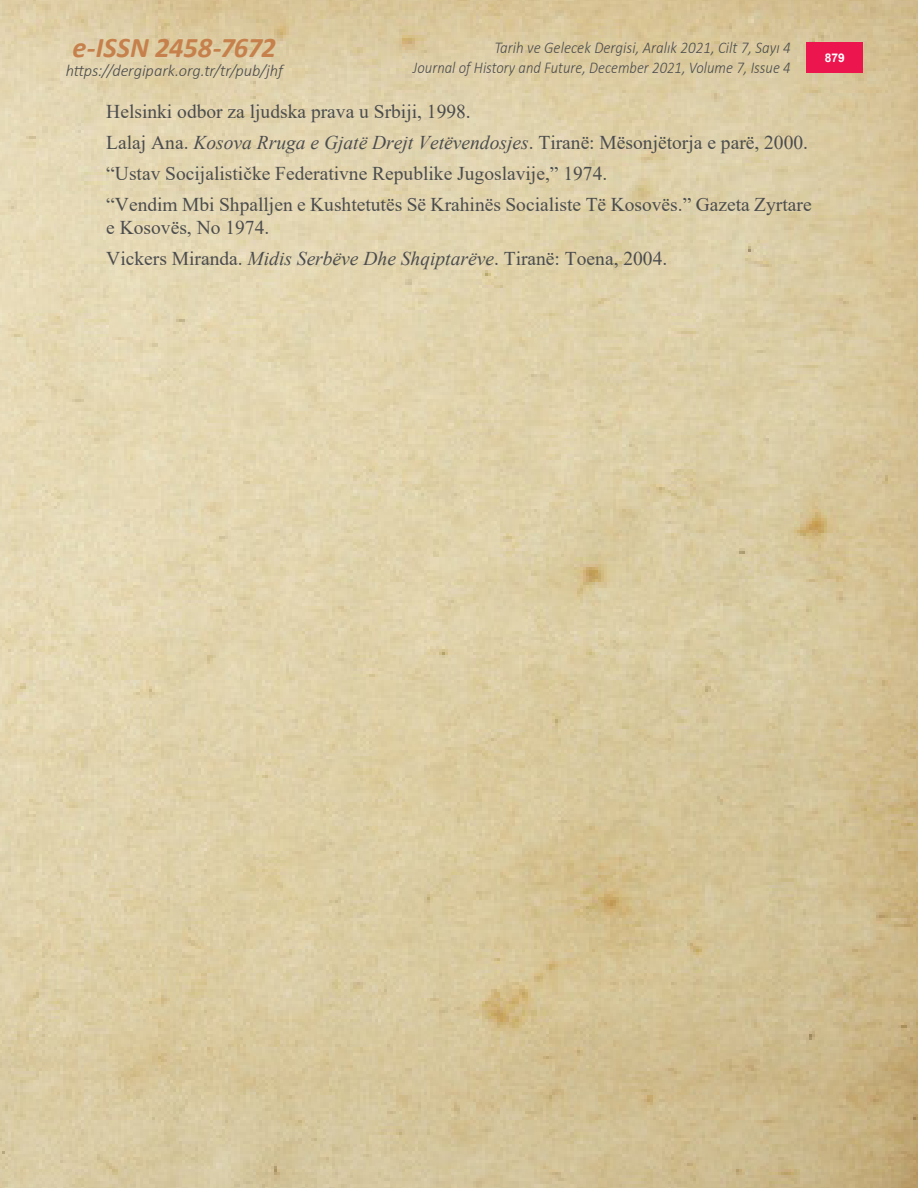
<style>
.page{position:relative;width:918px;height:1188px;background:#fff}
.page>*{position:absolute;margin:0;border:0;box-sizing:border-box;transform-origin:0 0}
.t1{font:italic 700 28.5px "Calibri";letter-spacing:-.005em;color:#c6804c}
.ANA_METİN_STİLİ_TEK{font:19.5px/22.5px "Times New Roman";color:#4b4c4d}
.t2{font:italic 300 16.5px "Calibri";color:#4b4c4d;scale:.89 1}
.t3{font:italic 300 16.5px "Calibri";color:#4b4c4d;scale:.91 1}
.t4{font:italic 300 16.5px "Calibri";color:#4b4c4d}
.t5{font:700 12px "Arial";color:#fff}
.s1{font-style:italic}
</style>
<div class="page">
<img style="left:0;top:0;width:918px;height:1188px">
<div style="left:807px;top:43px;width:56px;height:30px;background:#ed154d"></div>
<h1 class="t1" style="left:73px;top:27px;width:205px">e-ISSN 2458-7672</h1>
<p class="t3" style="left:494px;top:38px;width:327px">Tarih ve Gelecek Dergisi, Aralık 2021, Cilt 7, Sayı 4</p>
<p class="t4" style="left:66px;top:61px;width:219px">https://dergipark.org.tr/tr/pub/jhf</p>
<p class="t2" style="left:413px;top:57px;width:426px">Journal of History and Future, December 2021, Volume 7, Issue 4</p>
<p class="ANA_METİN_STİLİ_TEK" style="left:106px;top:100px;width:366px">Helsinki odbor za ljudska prava u Srbiji, 1998.</p>
<p class="ANA_METİN_STİLİ_TEK" style="left:106px;top:131px;width:703px">Lalaj Ana. <span class="s1">Kosova Rruga e Gjatë Drejt Vetëvendosjes</span>. Tiranë: Mësonjëtorja e parë, 2000.</p>
<p class="ANA_METİN_STİLİ_TEK" style="left:106px;top:162px;width:502px">“Ustav Socijalističke Federativne Republike Jugoslavije,” 1974.</p>
<p class="ANA_METİN_STİLİ_TEK" style="left:106px;top:193px;width:707px">“Vendim Mbi Shpalljen e Kushtetutës Së Krahinës Socialiste Të Kosovës.” Gazeta Zyrtare e Kosovës, No 1974.</p>
<p class="ANA_METİN_STİLİ_TEK" style="left:106px;top:246px;width:563px">Vickers Miranda. <span class="s1">Midis Serbëve Dhe Shqiptarëve</span>. Tiranë: Toena, 2004.</p>
<p class="t5" style="left:825px;top:50px;width:22px">879</p>
</div>
